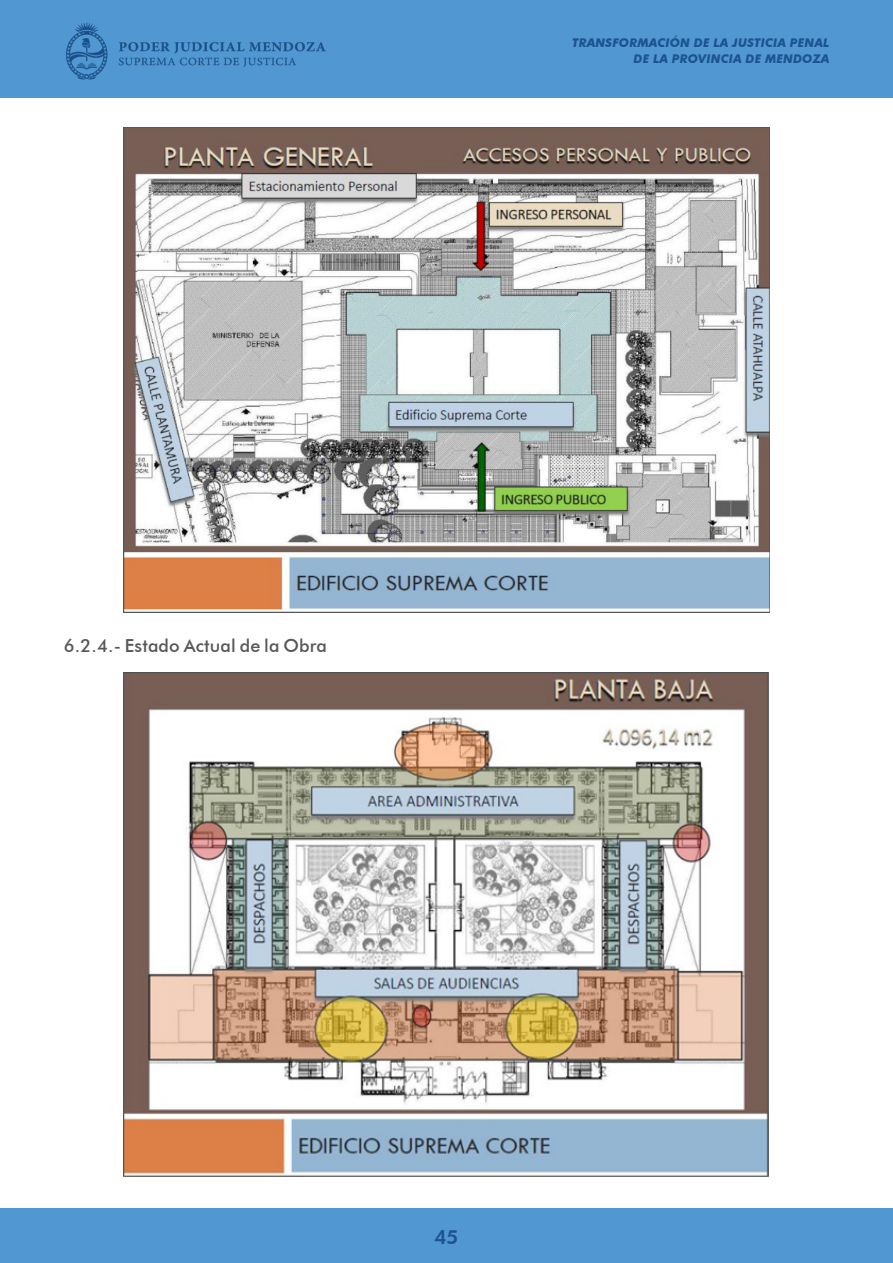
<style>
.page{position:relative;width:893px;height:1263px;background:#fff}
.page>*{position:absolute;margin:0;border:0;box-sizing:border-box;transform-origin:0 0}
.t1{font:800 19.5px "Futura BT";color:#1d5391}
.TERCER_TITULO{font:500 18px "Futura BT";letter-spacing:.01em;color:#57585a}
.t2{font:italic 700 12px/16.5px "Futura BT";letter-spacing:.01em;color:#1d5391;text-align:right}
</style>
<div class="page">
<div style="left:0;top:0;width:893px;height:98px;background:#5198d2"></div>
<div style="left:0;top:1208px;width:893px;height:55px;background:#5198d2"></div>
<img style="left:66px;top:22px;width:260px;height:58px">
<img style="left:124px;top:128px;width:645px;height:484px">
<img style="left:124px;top:673px;width:645px;height:504px">
<p class="TERCER_TITULO" style="left:64px;top:634px;width:265px">6.2.4.- Estado Actual de la Obra</p>
<p class="t2" style="left:572px;top:34px;width:259px">TRANSFORMACIÓN DE LA JUSTICIA PENAL<br>DE LA PROVINCIA DE MENDOZA</p>
<h1 class="t1" style="left:435px;top:1225px;width:25px">45</h1>
</div>
